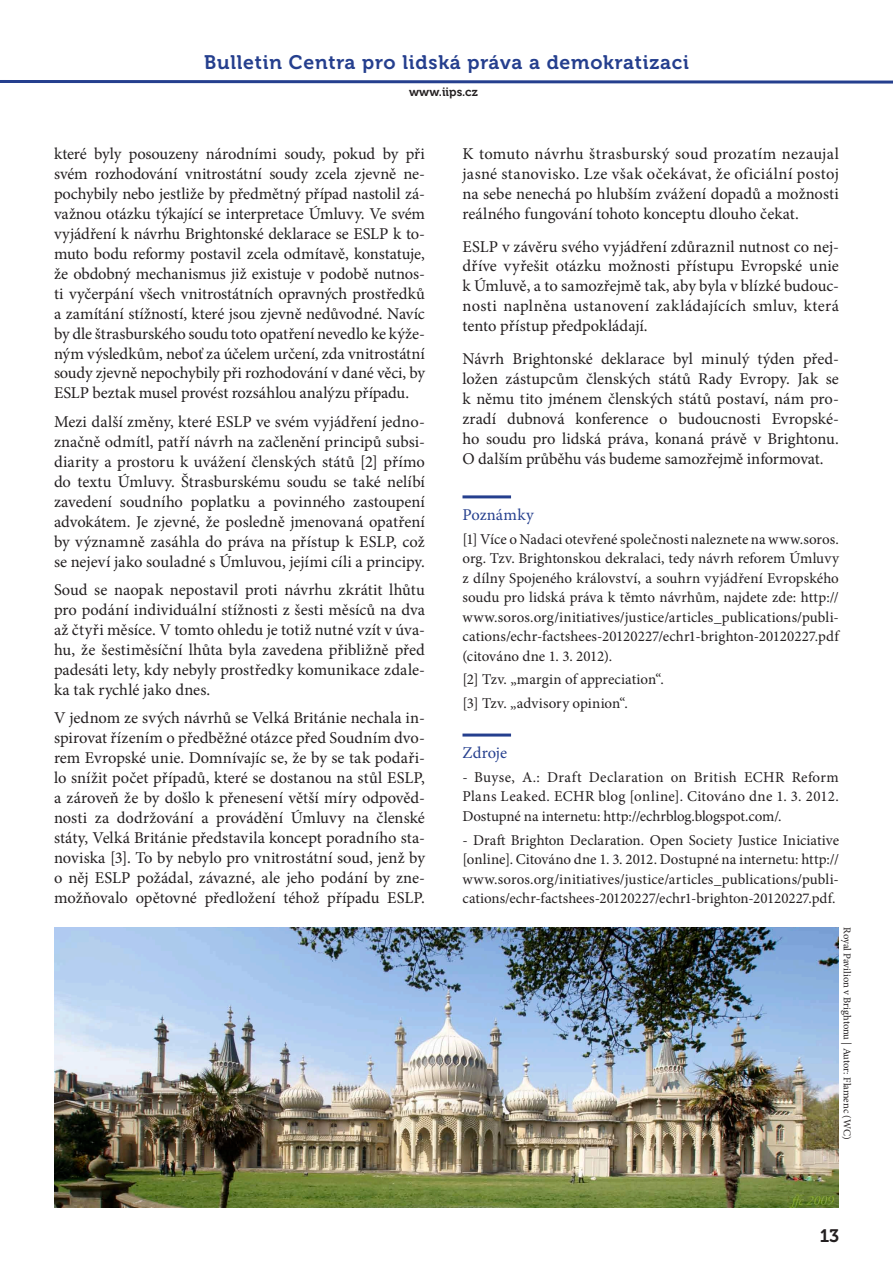
<style>
.page{position:relative;width:893px;height:1263px;background:#fff}
.page>*{position:absolute;margin:0;border:0;box-sizing:border-box;transform-origin:0 0}
.t1{font:19.5px "Museo 700";letter-spacing:.04em;color:#253f8e}
.t2{font:18px "Museo 700";color:#231f20}
.t3{font:16.5px/20px "Minion Pro";color:#231f20;text-align:justify}
.t4{font:16.5px "Minion Pro";letter-spacing:.005em;color:#253f8e}
.t5{font:15px/19.5px "Minion Pro";color:#231f20;text-align:justify}
.t6{font:12px "Museo 700";color:#231f20}
.t7{font:10.5px "Minion Pro";letter-spacing:-.005em;color:#231f20}
</style>
<div class="page">
<svg style="left:0;top:80px;width:893px;height:4px"></svg>
<hr style="left:462px;top:495px;width:49px;height:3px;background:#253f8e">
<img style="left:55px;top:927px;width:784px;height:281px">
<hr style="left:462px;top:733px;width:49px;height:3px;background:#253f8e">
<p class="t1" style="left:204px;top:51px;width:486px">Bulletin Centra pro lidská práva a demokratizaci</p>
<p class="t6" style="left:409px;top:85px;width:70px">www.iips.cz</p>
<p class="t3" style="left:54px;top:144px;width:373px">které byly posouzeny národními soudy, pokud by při svém rozhodování vnitrostátní soudy zcela zjevně ne&shy;pochybily nebo jestliže by předmětný případ nastolil zá&shy;važnou otázku týkající se interpretace Úmluvy. Ve svém vyjádření k návrhu Brightonské deklarace se ESLP k to&shy;muto bodu reformy postavil zcela odmítavě, konstatuje, že obdobný mechanismus již existuje v podobě nutnos&shy;ti vyčerpání všech vnitrostátních opravných prostředků a zamítání stížností, které jsou zjevně nedůvodné. Navíc by dle štrasburského soudu toto opatření nevedlo ke kýže&shy;ným výsledkům, neboť za účelem určení, zda vnitrostátní soudy zjevně nepochybily při rozhodování v dané věci, by ESLP beztak musel provést rozsáhlou analýzu případu.</p>
<p class="t3" style="left:54px;top:412px;width:373px">Mezi další změny, které ESLP ve svém vyjádření jedno&shy;značně odmítl, patří návrh na začlenění principů subsi&shy;diarity a prostoru k uvážení členských států [2] přímo do textu Úmluvy. Štrasburskému soudu se také nelíbí zavedení soudního poplatku a povinného zastoupení advokátem. Je zjevné, že posledně jmenovaná opatření by významně zasáhla do práva na přístup k ESLP, což se nejeví jako souladné s Úmluvou, jejími cíli a principy.</p>
<p class="t3" style="left:54px;top:580px;width:372px">Soud se naopak nepostavil proti návrhu zkrátit lhůtu pro podání individuální stížnosti z šesti měsíců na dva až čtyři měsíce. V tomto ohledu je totiž nutné vzít v úva&shy;hu, že šestiměsíční lhůta byla zavedena přibližně před padesáti lety, kdy nebyly prostředky komunikace zdale&shy;ka tak rychlé jako dnes.</p>
<p class="t3" style="left:54px;top:708px;width:373px">V jednom ze svých návrhů se Velká Británie nechala in&shy;spirovat řízením o předběžné otázce před Soudním dvo&shy;rem Evropské unie. Domnívajíc se, že by se tak podaři&shy;lo snížit počet případů, které se dostanou na stůl ESLP, a zároveň že by došlo k přenesení větší míry odpověd&shy;nosti za dodržování a provádění Úmluvy na členské státy, Velká Británie představila koncept poradního sta&shy;noviska [3]. To by nebylo pro vnitrostátní soud, jenž by o něj ESLP požádal, závazné, ale jeho podání by zne&shy;možňovalo opětovné předložení téhož případu ESLP.</p>
<p class="t3" style="left:462px;top:144px;width:378px">K tomuto návrhu štrasburský soud prozatím nezaujal jasné stanovisko. Lze však očekávat, že oficiální postoj na sebe nenechá po hlubším zvážení dopadů a možnosti reálného fungování tohoto konceptu dlouho čekat.</p>
<p class="t3" style="left:462px;top:236px;width:378px">ESLP v závěru svého vyjádření zdůraznil nutnost co nej&shy;dříve vyřešit otázku možnosti přístupu Evropské unie k Úmluvě, a to samozřejmě tak, aby byla v blízké budouc&shy;nosti naplněna ustanovení zakládajících smluv, která tento přístup předpokládají.</p>
<p class="t3" style="left:462px;top:349px;width:378px">Návrh Brightonské deklarace byl minulý týden před&shy;ložen zástupcům členských států Rady Evropy. Jak se k němu tito jménem členských států postaví, nám pro&shy;zradí dubnová konference o budoucnosti Evropské&shy;ho soudu pro lidská práva, konaná právě v Brightonu.<br>O dalším průběhu vás budeme samozřejmě informovat.</p>
<p class="t4" style="left:462px;top:503px;width:73px">Poznámky</p>
<p class="t5" style="left:462px;top:529px;width:378px">[1] Více o Nadaci otevřené společnosti naleznete na www.soros. org. Tzv. Brightonskou dekralaci, tedy návrh reforem Úmluvy z dílny Spojeného království, a souhrn vyjádření Evropského soudu pro lidská práva k těmto návrhům, najdete zde: http:// www.soros.org/initiatives/justice/articles_publications/publi&shy;cations/echr-factshees-20120227/echr1-brighton-20120227.pdf (citováno dne 1. 3. 2012).</p>
<p class="t5" style="left:462px;top:668px;width:203px;line-height:23.7px">[2] Tzv. „margin of appreciation“. [3] Tzv. „advisory opinion“.</p>
<p class="t4" style="left:462px;top:742px;width:46px">Zdroje</p>
<p class="t5" style="left:462px;top:767px;width:378px">- Buyse, A.: Draft Declaration on British ECHR Reform Plans Leaked. ECHR blog [online]. Citováno dne 1. 3. 2012.<br>Dostupné na internetu: http://echrblog.blogspot.com/.</p>
<p class="t5" style="left:462px;top:830px;width:378px">- Draft Brighton Declaration. Open Society Justice Iniciative [online]. Citováno dne 1. 3. 2012. Dostupné na internetu: http:// www.soros.org/initiatives/justice/articles_publications/publi&shy;cations/echr-factshees-20120227/echr1-brighton-20120227.pdf.</p>
<p class="t7" style="left:854px;top:927px;width:214px;rotate:90deg">Royal Pavilion v Brightonu | Autor: Flamenc (WC)</p>
<p class="t2" style="left:820px;top:1226px;width:21px">13</p>
</div>
